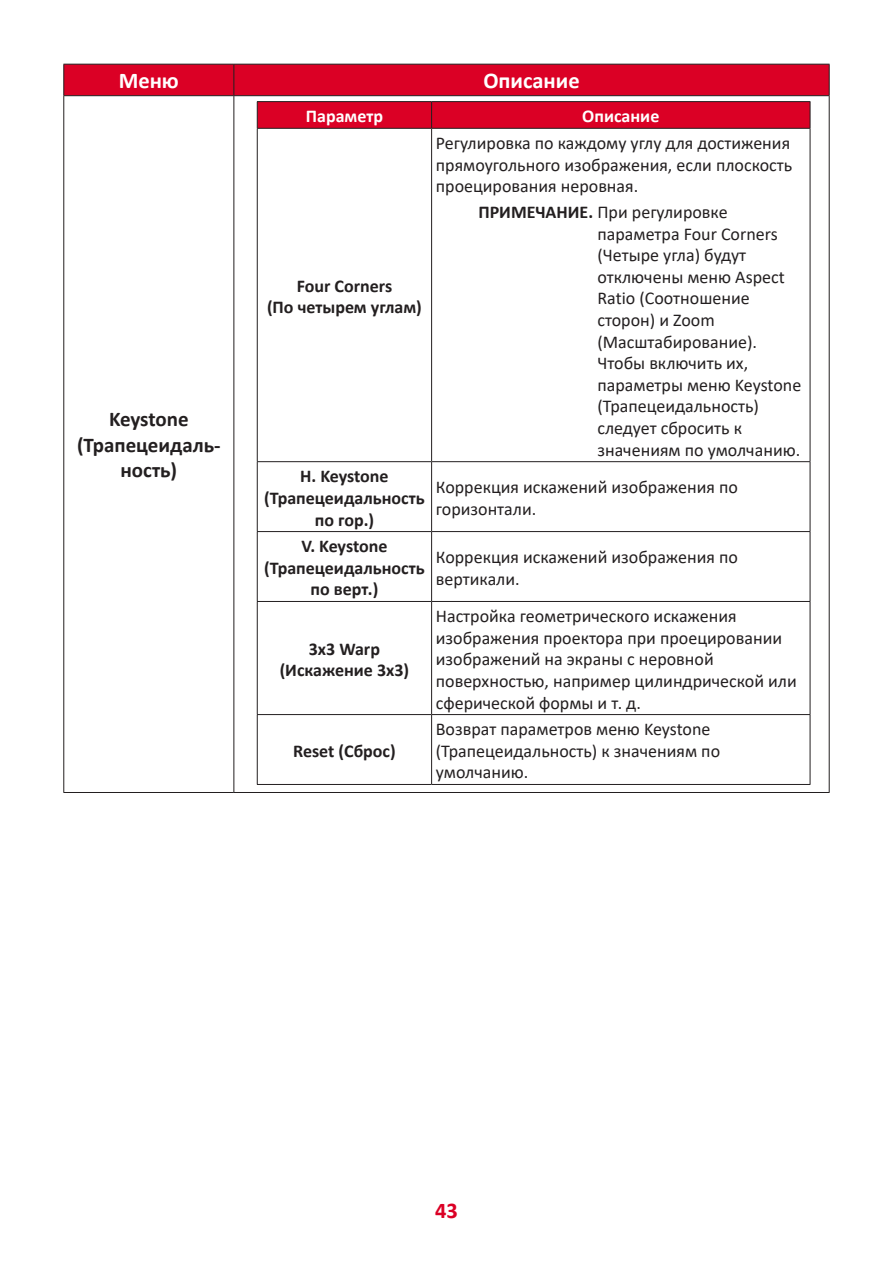
<style>
.page{position:relative;width:893px;height:1263px;background:#fff}
.page>*{position:absolute;margin:0;border:0;box-sizing:border-box;transform-origin:0 0}
.Table-Header{font:700 22.5px "Calibri";color:#fff}
.t1{font:700 22.5px "Calibri";color:#db0025}
.Table-Menu{font:700 21px/25.2px "Calibri";color:#231f20;text-align:center}
.Body{font:18px/21.6px "Calibri";color:#231f20}
.Table-Body{font:18px/21.6px "Calibri";color:#231f20}
.Table-Menu-2{font:700 18px/21.6px "Calibri";color:#231f20;text-align:center}
.Table-Header-2{font:700 18px "Calibri";color:#fff}
.s1{font-weight:700}
</style>
<div class="page">
<div style="left:64px;top:65px;width:765px;height:30px;background:#db0025"></div>
<hr style="left:63px;top:64px;width:171px;height:1px;background:#231f20">
<hr style="left:63px;top:65px;width:1px;height:30px;background:#231f20">
<hr style="left:234px;top:64px;width:596px;height:1px;background:#231f20">
<hr style="left:233px;top:65px;width:1px;height:30px;background:#231f20">
<hr style="left:829px;top:65px;width:1px;height:30px;background:#231f20">
<hr style="left:63px;top:95px;width:171px;height:1px;background:#231f20">
<hr style="left:234px;top:95px;width:596px;height:1px;background:#231f20">
<hr style="left:63px;top:96px;width:1px;height:696px;background:#231f20">
<hr style="left:233px;top:96px;width:1px;height:696px;background:#231f20">
<hr style="left:829px;top:96px;width:1px;height:696px;background:#231f20">
<hr style="left:63px;top:792px;width:171px;height:1px;background:#231f20">
<hr style="left:234px;top:792px;width:596px;height:1px;background:#231f20">
<hr style="left:257px;top:101px;width:175px;height:1px;background:#231f20">
<hr style="left:432px;top:101px;width:378px;height:1px;background:#231f20">
<svg style="left:257px;top:102px;width:554px;height:26px;background:#d70025"></svg>
<hr style="left:257px;top:128px;width:175px;height:1px;background:#231f20">
<hr style="left:257px;top:129px;width:1px;height:332px;background:#231f20">
<hr style="left:432px;top:128px;width:378px;height:1px;background:#231f20">
<hr style="left:431px;top:129px;width:1px;height:332px;background:#231f20">
<hr style="left:810px;top:129px;width:1px;height:332px;background:#231f20">
<hr style="left:257px;top:461px;width:175px;height:1px;background:#231f20">
<hr style="left:257px;top:462px;width:1px;height:69px;background:#231f20">
<hr style="left:432px;top:461px;width:378px;height:1px;background:#231f20">
<hr style="left:431px;top:462px;width:1px;height:69px;background:#231f20">
<hr style="left:810px;top:462px;width:1px;height:69px;background:#231f20">
<hr style="left:257px;top:531px;width:175px;height:1px;background:#231f20">
<hr style="left:257px;top:532px;width:1px;height:69px;background:#231f20">
<hr style="left:432px;top:531px;width:378px;height:1px;background:#231f20">
<hr style="left:431px;top:532px;width:1px;height:69px;background:#231f20">
<hr style="left:810px;top:532px;width:1px;height:69px;background:#231f20">
<hr style="left:257px;top:601px;width:175px;height:1px;background:#231f20">
<hr style="left:257px;top:602px;width:1px;height:112px;background:#231f20">
<hr style="left:432px;top:601px;width:378px;height:1px;background:#231f20">
<hr style="left:431px;top:602px;width:1px;height:112px;background:#231f20">
<hr style="left:810px;top:602px;width:1px;height:112px;background:#231f20">
<hr style="left:257px;top:714px;width:175px;height:1px;background:#231f20">
<hr style="left:257px;top:715px;width:1px;height:69px;background:#231f20">
<hr style="left:432px;top:714px;width:378px;height:1px;background:#231f20">
<hr style="left:431px;top:715px;width:1px;height:69px;background:#231f20">
<hr style="left:810px;top:715px;width:1px;height:69px;background:#231f20">
<hr style="left:257px;top:784px;width:175px;height:1px;background:#231f20">
<hr style="left:432px;top:784px;width:378px;height:1px;background:#231f20">
<p class="Table-Header" style="left:119px;top:65px;width:62px">Меню</p>
<p class="Table-Header" style="left:483px;top:65px;width:98px">Описание</p>
<p class="Table-Menu" style="left:77px;top:407px;width:145px">Keystone (Трапецеидаль&shy;ность)</p>
<p class="Table-Header-2" style="left:306px;top:104px;width:79px">Параметр</p>
<p class="Table-Header-2" style="left:582px;top:104px;width:79px">Описание</p>
<p class="Table-Menu-2" style="left:267px;top:274px;width:156px">Four Corners<br>(По четырем углам)</p>
<p class="Body" style="left:436px;top:132px;width:358px;text-align:justify">Регулировка по каждому углу для достижения прямоугольного изображения, если плоскость проецирования неровная.</p>
<p class="Table-Body" style="left:597px;top:201px;width:205px;text-indent:-119px"><span class="s1">ПРИМЕЧАНИЕ.</span> При регулировке параметра Four Corners (Четыре угла) будут отключены меню Aspect<br>Ratio (Соотношение сторон) и Zoom (Масштабирование).<br>Чтобы включить их, параметры меню Keystone (Трапецеидальность) следует сбросить к значениям по умолчанию.</p>
<p class="Table-Menu-2" style="left:264px;top:465px;width:162px">H. Keystone (Трапецеидальность по гор.)</p>
<p class="Body" style="left:436px;top:476px;width:304px">Коррекция искажений изображения по горизонтали.</p>
<p class="Table-Menu-2" style="left:264px;top:535px;width:162px">V. Keystone (Трапецеидальность по верт.)</p>
<p class="Body" style="left:436px;top:546px;width:304px">Коррекция искажений изображения по вертикали.</p>
<p class="Table-Menu-2" style="left:280px;top:637px;width:131px">3x3 Warp (Искажение 3х3)</p>
<p class="Table-Menu-2" style="left:293px;top:740px;width:104px">Reset (Сброс)</p>
<p class="Body" style="left:436px;top:605px;width:362px">Настройка геометрического искажения изображения проектора при проецировании изображений на экраны с неровной поверхностью, например цилиндрической или сферической формы и т. д.</p>
<p class="Body" style="left:436px;top:718px;width:286px">Возврат параметров меню Keystone (Трапецеидальность) к значениям по умолчанию.</p>
<p class="t1" style="left:435px;top:1194px;width:24px">43</p>
</div>
